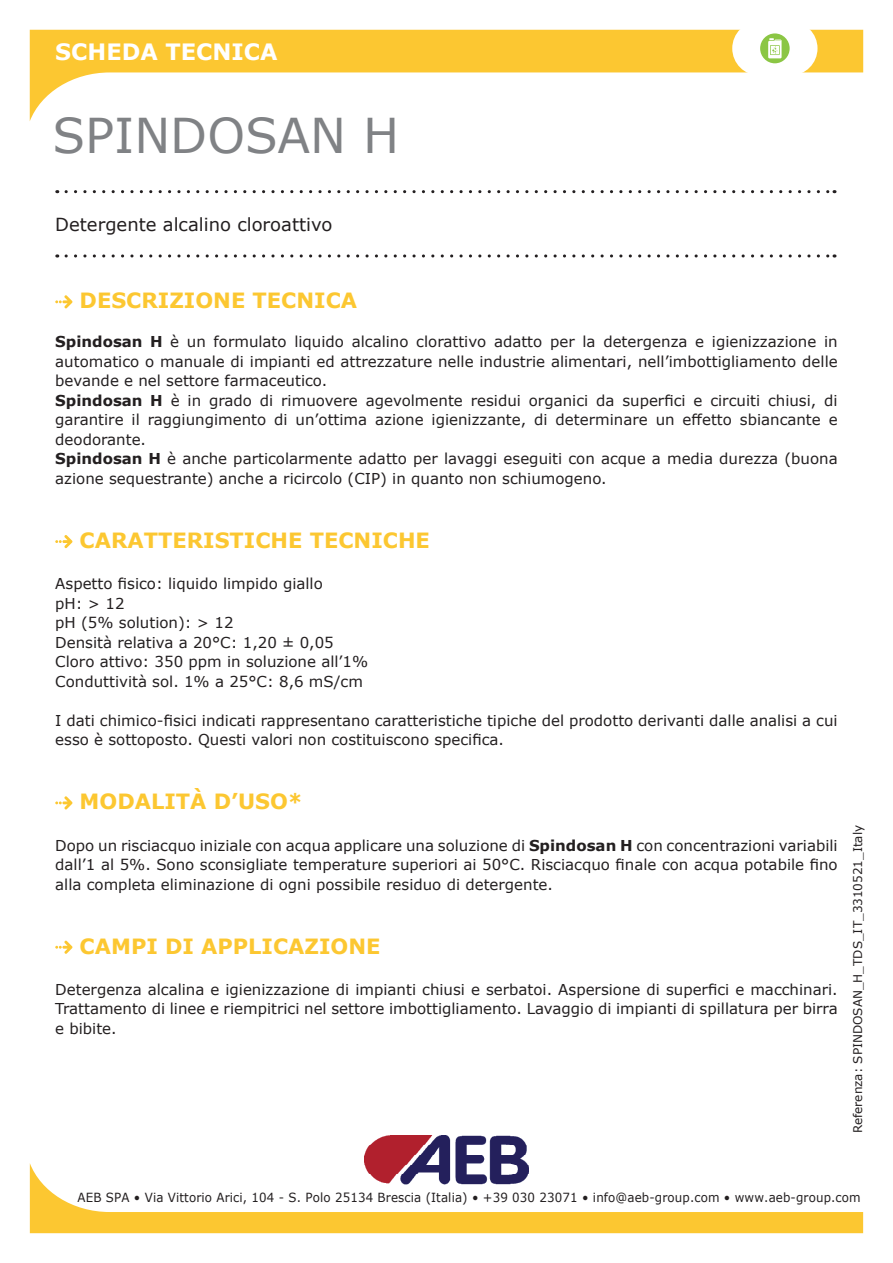
<style>
.page{position:relative;width:893px;height:1263px;background:#fff}
.page>*{position:absolute;margin:0;border:0;box-sizing:border-box;transform-origin:0 0}
.t1{font:48px "Verdana";color:#808285}
.t2{font:700 22.5px "Verdana";color:#fff}
.t3{font:700 21px "Verdana";color:#fcc731}
.t4{font:18px "Verdana";color:#231f20}
.t5{font:15px/19.5px "Verdana";color:#231f20}
.t6{font:12.6px "Verdana";letter-spacing:.01em;color:#231f20;scale:.94 1}
.t7{font:12px "Verdana";color:#231f20}
.s1{font-weight:700}
</style>
<div class="page">
<svg style="left:30px;top:30px;width:833px;height:91px"></svg>
<svg style="left:66px;top:190px;width:769px;height:3px"></svg>
<svg style="left:66px;top:254px;width:769px;height:4px"></svg>
<img style="left:364px;top:1135px;width:163px;height:28px">
<div style="left:732px;top:21px;width:85px;height:55px;background:#fff;border-radius:27px"></div>
<div style="left:760px;top:33px;width:30px;height:30px;background:#8bc644;border-radius:50%"></div>
<svg style="left:768px;top:38px;width:14px;height:20px"></svg>
<svg style="left:30px;top:1163px;width:833px;height:70px"></svg>
<svg style="left:55px;top:295px;width:17px;height:13px"></svg>
<svg style="left:55px;top:535px;width:17px;height:13px"></svg>
<svg style="left:55px;top:796px;width:17px;height:13px"></svg>
<svg style="left:55px;top:941px;width:17px;height:13px"></svg>
<h2 class="t2" style="left:55px;top:35px;width:224px">SCHEDA TECNICA</h2>
<h1 class="t1" style="left:52px;top:103px;width:348px">SPINDOSAN H</h1>
<p class="t4" style="left:55px;top:212px;width:279px">Detergente alcalino cloroattivo</p>
<h3 class="t3" style="left:80px;top:286px;width:279px">DESCRIZIONE TECNICA</h3>
<p class="t5" style="left:55px;top:332px;width:784px"><span class="s1">Spindosan H</span> è un formulato liquido alcalino clorattivo adatto per la detergenza e igienizzazione in automatico o manuale di impianti ed attrezzature nelle industrie alimentari, nell’imbottigliamento delle bevande e nel settore farmaceutico.<br><span class="s1">Spindosan H</span> è in grado di rimuovere agevolmente residui organici da superfici e circuiti chiusi, di garantire il raggiungimento di un’ottima azione igienizzante, di determinare un effetto sbiancante e deodorante.<br><span class="s1">Spindosan H</span> è anche particolarmente adatto per lavaggi eseguiti con acque a media durezza (buona azione sequestrante) anche a ricircolo (CIP) in quanto non schiumogeno.</p>
<h3 class="t3" style="left:80px;top:526px;width:352px">CARATTERISTICHE TECNICHE</h3>
<p class="t5" style="left:55px;top:574px;width:314px">Aspetto fisico: liquido limpido giallo<br>pH: &gt; 12<br>pH (5% solution): &gt; 12<br>Densità relativa a 20°C: 1,20 ± 0,05<br>Cloro attivo: 350 ppm in soluzione all’1%<br>Conduttività sol. 1% a 25°C: 8,6 mS/cm</p>
<p class="t5" style="left:55px;top:710px;width:784px">I dati chimico-fisici indicati rappresentano caratteristiche tipiche del prodotto derivanti dalle analisi a cui esso è sottoposto. Questi valori non costituiscono specifica.</p>
<h3 class="t3" style="left:80px;top:787px;width:225px">MODALITÀ D’USO*</h3>
<p class="t5" style="left:55px;top:835px;width:784px;text-align:justify">Dopo un risciacquo iniziale con acqua applicare una soluzione di <span class="s1">Spindosan H</span> con concentrazioni variabili dall’1 al 5%. Sono sconsigliate temperature superiori ai 50°C. Risciacquo finale con acqua potabile fino alla completa eliminazione di ogni possibile residuo di detergente.</p>
<h3 class="t3" style="left:80px;top:931px;width:302px">CAMPI DI APPLICAZIONE</h3>
<p class="t5" style="left:55px;top:979px;width:784px;text-align:justify">Detergenza alcalina e igienizzazione di impianti chiusi e serbatoi. Aspersione di superfici e macchinari.<br>Trattamento di linee e riempitrici nel settore imbottigliamento. Lavaggio di impianti di spillatura per birra e bibite.</p>
<p class="t7" style="left:850px;top:1133px;width:310px;rotate:-90deg">Referenza: SPINDOSAN_H_TDS_IT_3310521_Italy</p>
<p class="t6" style="left:78px;top:1189px;width:835px">AEB SPA • Via Vittorio Arici, 104 - S. Polo 25134 Brescia (Italia) • +39 030 23071 • info@aeb-group.com • www.aeb-group.com</p>
</div>
